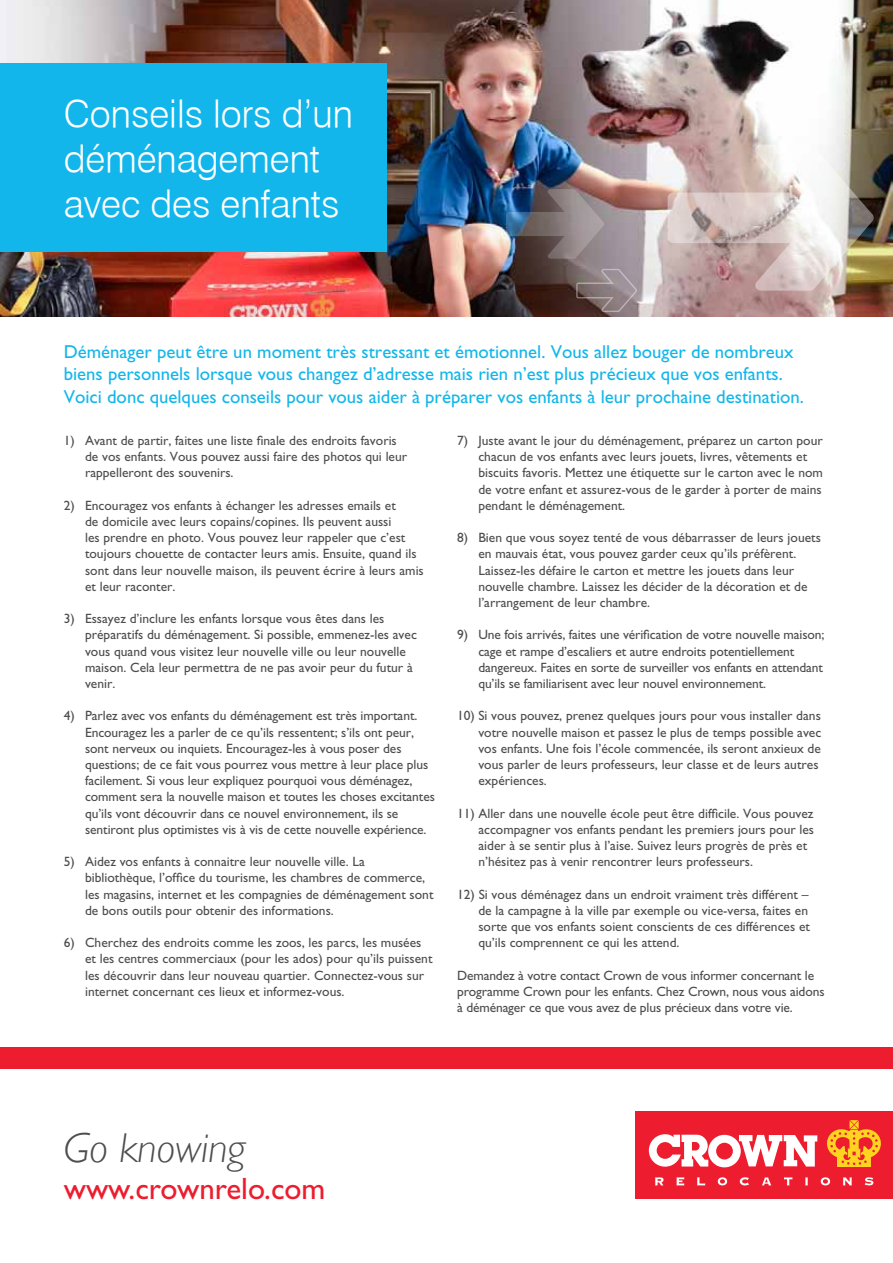
<style>
.page{position:relative;width:893px;height:1263px;background:#fff}
.page>*{position:absolute;margin:0;border:0;box-sizing:border-box;transform-origin:0 0}
.t1{font:italic 300 41.7px "Gill Sans";color:#4d4d4f}
.t2{font:37.5px/45px "Swiss 721 Light BT";color:#fff}
.t3{font:30.9px "Gill Sans";color:#ed1c2e}
.t4{font:18.75px/22.5px "Gill Sans";color:#13b6ea}
.t5{font:13.5px/16.2px "Gill Sans";color:#4d4d4f}
</style>
<div class="page">
<img style="left:0;top:0;width:893px;height:317px">
<div style="left:635px;top:1111px;width:258px;height:88px;background:#ed1c2e"></div>
<svg style="left:649px;top:1134px;width:168px;height:33px"></svg>
<svg style="left:676px;top:1177px;width:8px;height:9px"></svg>
<svg style="left:697px;top:1177px;width:8px;height:9px"></svg>
<svg style="left:718px;top:1177px;width:9px;height:8px"></svg>
<svg style="left:865px;top:1177px;width:8px;height:8px"></svg>
<svg style="left:762px;top:1177px;width:9px;height:8px"></svg>
<svg style="left:784px;top:1177px;width:8px;height:8px"></svg>
<svg style="left:805px;top:1177px;width:3px;height:8px"></svg>
<svg style="left:740px;top:1177px;width:9px;height:8px"></svg>
<svg style="left:821px;top:1177px;width:9px;height:8px"></svg>
<svg style="left:843px;top:1177px;width:9px;height:8px"></svg>
<svg style="left:655px;top:1177px;width:9px;height:8px"></svg>
<svg style="left:827px;top:1120px;width:54px;height:47px"></svg>
<div style="left:0;top:1048px;width:893px;height:21px;background:#ed1c2e"></div>
<div style="left:0;top:64px;width:387px;height:188px;background:#13b6ea"></div>
<svg style="left:668px;top:145px;width:206px;height:146px"></svg>
<img style="left:506px;top:189px;width:98px;height:70px">
<svg style="left:576px;top:269px;width:61px;height:43px;background:#897a7d"></svg>
<h2 class="t2" style="left:64px;top:91px;width:291px">Conseils lors d’un déménagement avec des enfants</h2>
<p class="t4" style="left:64px;top:340px;width:742px">Déménager peut être un moment très stressant et émotionnel. Vous allez bouger de nombreux biens personnels lorsque vous changez d’adresse mais rien n’est plus précieux que vos enfants.<br>Voici donc quelques conseils pour vous aider à préparer vos enfants à leur prochaine destination.</p>
<p class="t5" style="left:85px;top:432px;width:324px;text-indent:-21px">1) Avant de partir, faites une liste finale des endroits favoris de vos enfants. Vous pouvez aussi faire des photos qui leur rappelleront des souvenirs.</p>
<p class="t5" style="left:85px;top:497px;width:340px;text-indent:-21px">2) Encouragez vos enfants à échanger les adresses emails et<br>de domicile avec leurs copains/copines. Ils peuvent aussi<br>les prendre en photo. Vous pouvez leur rappeler que c’est toujours chouette de contacter leurs amis. Ensuite, quand ils sont dans leur nouvelle maison, ils peuvent écrire à leurs amis et leur raconter.</p>
<p class="t5" style="left:85px;top:611px;width:333px;text-indent:-21px">3) Essayez d’inclure les enfants lorsque vous êtes dans les préparatifs du déménagement. Si possible, emmenez-les avec vous quand vous visitez leur nouvelle ville ou leur nouvelle maison. Cela leur permettra de ne pas avoir peur du futur à venir.</p>
<p class="t5" style="left:85px;top:708px;width:351px;text-indent:-21px">4) Parlez avec vos enfants du déménagement est très important.<br>Encouragez les a parler de ce qu’ils ressentent; s’ils ont peur, sont nerveux ou inquiets. Encouragez-les à vous poser des questions; de ce fait vous pourrez vous mettre à leur place plus facilement. Si vous leur expliquez pourquoi vous déménagez, comment sera la nouvelle maison et toutes les choses excitantes qu’ils vont découvrir dans ce nouvel environnement, ils se sentiront plus optimistes vis à vis de cette nouvelle expérience.</p>
<p class="t5" style="left:85px;top:854px;width:350px;text-indent:-21px">5) Aidez vos enfants à connaitre leur nouvelle ville. La bibliothèque, l’office du tourisme, les chambres de commerce, les magasins, internet et les compagnies de déménagement sont de bons outils pour obtenir des informations.</p>
<p class="t5" style="left:85px;top:935px;width:349px;text-indent:-21px">6) Cherchez des endroits comme les zoos, les parcs, les musées et les centres commerciaux (pour les ados) pour qu’ils puissent les découvrir dans leur nouveau quartier. Connectez-vous sur internet concernant ces lieux et informez-vous.</p>
<p class="t5" style="left:478px;top:432px;width:346px;text-indent:-21px">7) Juste avant le jour du déménagement, préparez un carton pour chacun de vos enfants avec leurs jouets, livres, vêtements et biscuits favoris. Mettez une étiquette sur le carton avec le nom de votre enfant et assurez-vous de le garder à porter de mains pendant le déménagement.</p>
<p class="t5" style="left:478px;top:530px;width:344px;text-indent:-21px">8) Bien que vous soyez tenté de vous débarrasser de leurs jouets en mauvais état, vous pouvez garder ceux qu’ils préfèrent.<br>Laissez-les défaire le carton et mettre les jouets dans leur nouvelle chambre. Laissez les décider de la décoration et de l’arrangement de leur chambre.</p>
<p class="t5" style="left:478px;top:627px;width:347px;text-indent:-21px">9) Une fois arrivés, faites une vérification de votre nouvelle maison; cage et rampe d’escaliers et autre endroits potentiellement dangereux. Faites en sorte de surveiller vos enfants en attendant qu’ils se familiarisent avec leur nouvel environnement.</p>
<p class="t5" style="left:478px;top:708px;width:344px;text-indent:-21px">10) Si vous pouvez, prenez quelques jours pour vous installer dans votre nouvelle maison et passez le plus de temps possible avec vos enfants. Une fois l’école commencée, ils seront anxieux de vous parler de leurs professeurs, leur classe et de leurs autres expériences.</p>
<p class="t5" style="left:478px;top:805px;width:337px;text-indent:-21px">11) Aller dans une nouvelle école peut être difficile. Vous pouvez accompagner vos enfants pendant les premiers jours pour les aider à se sentir plus à l’aise. Suivez leurs progrès de près et n’hésitez pas à venir rencontrer leurs professeurs.</p>
<p class="t5" style="left:478px;top:886px;width:333px;text-indent:-21px">12) Si vous déménagez dans un endroit vraiment très différent – de la campagne à la ville par exemple ou vice-versa, faites en sorte que vos enfants soient conscients de ces différences et qu’ils comprennent ce qui les attend.</p>
<p class="t5" style="left:457px;top:967px;width:369px">Demandez à votre contact Crown de vous informer concernant le programme Crown pour les enfants. Chez Crown, nous vous aidons à déménager ce que vous avez de plus précieux dans votre vie.</p>
<h1 class="t1" style="left:64px;top:1124px;width:183px">Go knowing</h1>
<h3 class="t3" style="left:64px;top:1171px;width:263px">www.crownrelo.com</h3>
</div>
